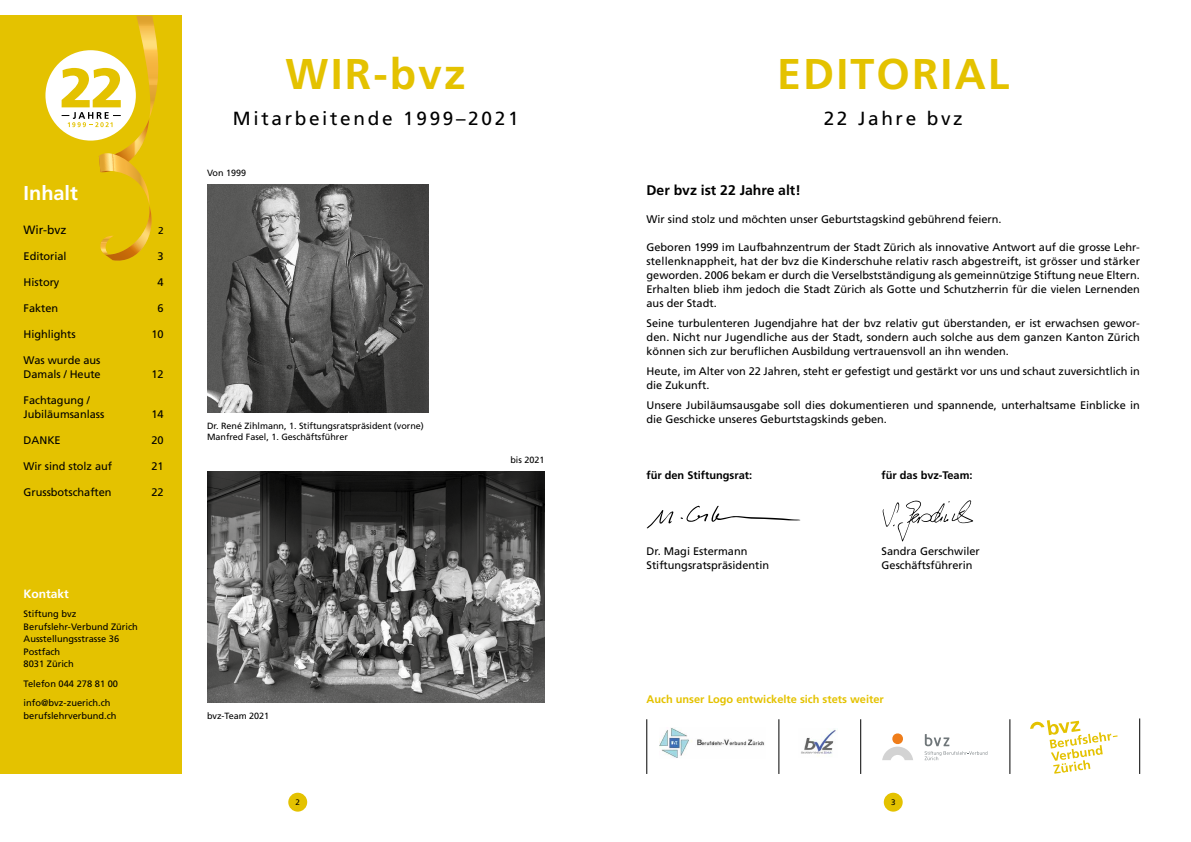
<style>
.page{position:relative;width:1191px;height:842px;background:#fff}
.page>*{position:absolute;margin:0;border:0;box-sizing:border-box;transform-origin:0 0}
.t1{font:700 43px "Frutiger";letter-spacing:.05em;color:#e4c200}
.t2{font:700 20px "Frutiger";color:#fff}
.t3{font:19px "Frutiger";letter-spacing:.14em;color:#000}
.t4{font:700 14px "Frutiger";color:#000}
.t5{font:12px "Frutiger";letter-spacing:-.005em;color:#000}
.t6{font:700 12px "Frutiger";color:#fff}
.t7{font:11px/14px "Frutiger";color:#000}
.t8{font:700 11px "Frutiger";color:#e4c200}
.t9{font:700 11px "Frutiger";color:#000}
.t10{font:10px "Frutiger";color:#000}
.t11{font:9.3px/12.5px "Frutiger";color:#000}
.t12{font:9px/11px "Frutiger";color:#000}
.t13{font:8px "Frutiger";color:#000}
</style>
<div class="page">
<div style="left:288px;top:793px;width:19px;height:19px;background:#e4c200;border-radius:50%"></div>
<div style="left:883px;top:793px;width:19px;height:19px;background:#e4c200;border-radius:50%"></div>
<img style="left:207px;top:184px;width:221px;height:229px">
<img style="left:660px;top:728px;width:105px;height:30px">
<svg style="left:882px;top:733px;width:31px;height:27px"></svg>
<svg style="left:924px;top:734px;width:63px;height:26px"></svg>
<img style="left:801px;top:729px;width:35px;height:27px">
<svg style="left:1030px;top:720px;width:87px;height:54px"></svg>
<hr style="left:778px;top:719px;width:1px;height:55px;background:#000">
<hr style="left:646px;top:719px;width:1px;height:55px;background:#000">
<hr style="left:860px;top:719px;width:1px;height:55px;background:#000">
<hr style="left:1009px;top:719px;width:1px;height:55px;background:#000">
<hr style="left:1139px;top:718px;width:1px;height:56px;background:#000">
<img style="left:207px;top:472px;width:337px;height:230px">
<div style="left:0;top:16px;width:181px;height:758px;background:#e4c200"></div>
<div style="left:45px;top:50px;width:91px;height:91px;background:#fff;border-radius:50%"></div>
<svg style="left:62px;top:16px;width:97px;height:245px"></svg>
<svg style="left:646px;top:510px;width:27px;height:18px"></svg>
<svg style="left:680px;top:506px;width:120px;height:16px"></svg>
<svg style="left:882px;top:500px;width:91px;height:41px"></svg>
<h2 class="t2" style="left:24px;top:182px;width:56px">Inhalt</h2>
<p class="t5" style="left:24px;top:223px;width:44px">Wir-bvz</p>
<p class="t10" style="left:158px;top:225px;width:7px">2</p>
<p class="t7" style="left:24px;top:250px;width:45px">Editorial</p>
<p class="t7" style="left:158px;top:250px;width:8px">3</p>
<p class="t7" style="left:24px;top:276px;width:37px">History</p>
<p class="t7" style="left:158px;top:276px;width:8px">4</p>
<p class="t7" style="left:24px;top:302px;width:36px">Fakten</p>
<p class="t7" style="left:158px;top:302px;width:8px">6</p>
<p class="t7" style="left:24px;top:328px;width:54px">Highlights</p>
<p class="t7" style="left:151px;top:328px;width:14px">10</p>
<p class="t7" style="left:24px;top:354px;width:79px">Was wurde aus<br>Damals / Heute</p>
<p class="t7" style="left:151px;top:368px;width:14px">12</p>
<p class="t7" style="left:24px;top:394px;width:82px">Fachtagung /<br>Jubiläumsanlass</p>
<p class="t7" style="left:151px;top:408px;width:14px">14</p>
<p class="t7" style="left:24px;top:434px;width:39px">DANKE</p>
<p class="t7" style="left:151px;top:434px;width:14px">20</p>
<p class="t7" style="left:24px;top:460px;width:90px">Wir sind stolz auf</p>
<p class="t7" style="left:151px;top:460px;width:14px">21</p>
<p class="t7" style="left:24px;top:486px;width:89px">Grussbotschaften</p>
<p class="t7" style="left:151px;top:486px;width:14px">22</p>
<p class="t6" style="left:24px;top:586px;width:47px">Kontakt</p>
<p class="t11" style="left:24px;top:608px;width:116px">Stiftung bvz<br>Berufslehr-Verbund Zürich<br>Ausstellungsstrasse 36<br>Postfach<br>8031 Zürich</p>
<p class="t11" style="left:24px;top:674px;width:96px;line-height:19.5px">Telefon 044 278 81 00 info@bvz-zuerich.ch</p>
<p class="t11" style="left:24px;top:709px;width:95px">berufslehrverbund.ch</p>
<h1 class="t1" style="left:286px;top:49px;width:182px">WIR-bvz</h1>
<h1 class="t1" style="left:777px;top:49px;width:234px">EDITORIAL</h1>
<h3 class="t3" style="left:233px;top:107px;width:287px">Mitarbeitende 1999–2021</h3>
<h3 class="t3" style="left:823px;top:107px;width:141px">22 Jahre bvz</h3>
<p class="t12" style="left:207px;top:167px;width:41px">Von 1999</p>
<p class="t12" style="left:207px;top:421px;width:218px">Dr. René Zihlmann, 1. Stiftungsratspräsident (vorne)<br>Manfred Fasel, 1. Geschäftsführer</p>
<p class="t12" style="left:510px;top:455px;width:35px">bis 2021</p>
<p class="t12" style="left:207px;top:710px;width:64px">bvz-Team 2021</p>
<p class="t4" style="left:646px;top:182px;width:156px">Der bvz ist 22 Jahre alt!</p>
<p class="t7" style="left:646px;top:212px;width:357px">Wir sind stolz und möchten unser Geburtstagskind gebührend feiern.</p>
<p class="t7" style="left:646px;top:240px;width:495px;text-align:justify">Geboren 1999 im Laufbahnzentrum der Stadt Zürich als innovative Antwort auf die grosse Lehr&shy;stellenknappheit, hat der bvz die Kinderschuhe relativ rasch abgestreift, ist grösser und stärker geworden. 2006 bekam er durch die Verselbstständigung als gemeinnützige Stiftung neue Eltern.<br>Erhalten blieb ihm jedoch die Stadt Zürich als Gotte und Schutzherrin für die vielen Lernenden aus der Stadt.</p>
<p class="t7" style="left:646px;top:316px;width:495px;text-align:justify">Seine turbulenteren Jugendjahre hat der bvz relativ gut überstanden, er ist erwachsen gewor&shy;den. Nicht nur Jugendliche aus der Stadt, sondern auch solche aus dem ganzen Kanton Zürich können sich zur beruflichen Ausbildung vertrauensvoll an ihn wenden.</p>
<p class="t7" style="left:646px;top:364px;width:495px">Heute, im Alter von 22 Jahren, steht er gefestigt und gestärkt vor uns und schaut zuversichtlich in die Zukunft.</p>
<p class="t7" style="left:646px;top:398px;width:495px">Unsere Jubiläumsausgabe soll dies dokumentieren und spannende, unterhaltsame Einblicke in die Geschicke unseres Geburtstagskinds geben.</p>
<p class="t9" style="left:646px;top:468px;width:107px">für den Stiftungsrat:</p>
<p class="t9" style="left:881px;top:468px;width:92px">für das bvz-Team:</p>
<p class="t7" style="left:646px;top:544px;width:102px">Dr. Magi Estermann</p>
<p class="t7" style="left:881px;top:544px;width:100px">Sandra Gerschwiler</p>
<p class="t7" style="left:646px;top:558px;width:124px">Stiftungsratspräsidentin</p>
<p class="t7" style="left:881px;top:558px;width:92px">Geschäftsführerin</p>
<p class="t8" style="left:646px;top:692px;width:239px">Auch unser Logo entwickelte sich stets weiter</p>
<p class="t13" style="left:295px;top:797px;width:6px">2</p>
<p class="t13" style="left:891px;top:797px;width:6px">3</p>
</div>
